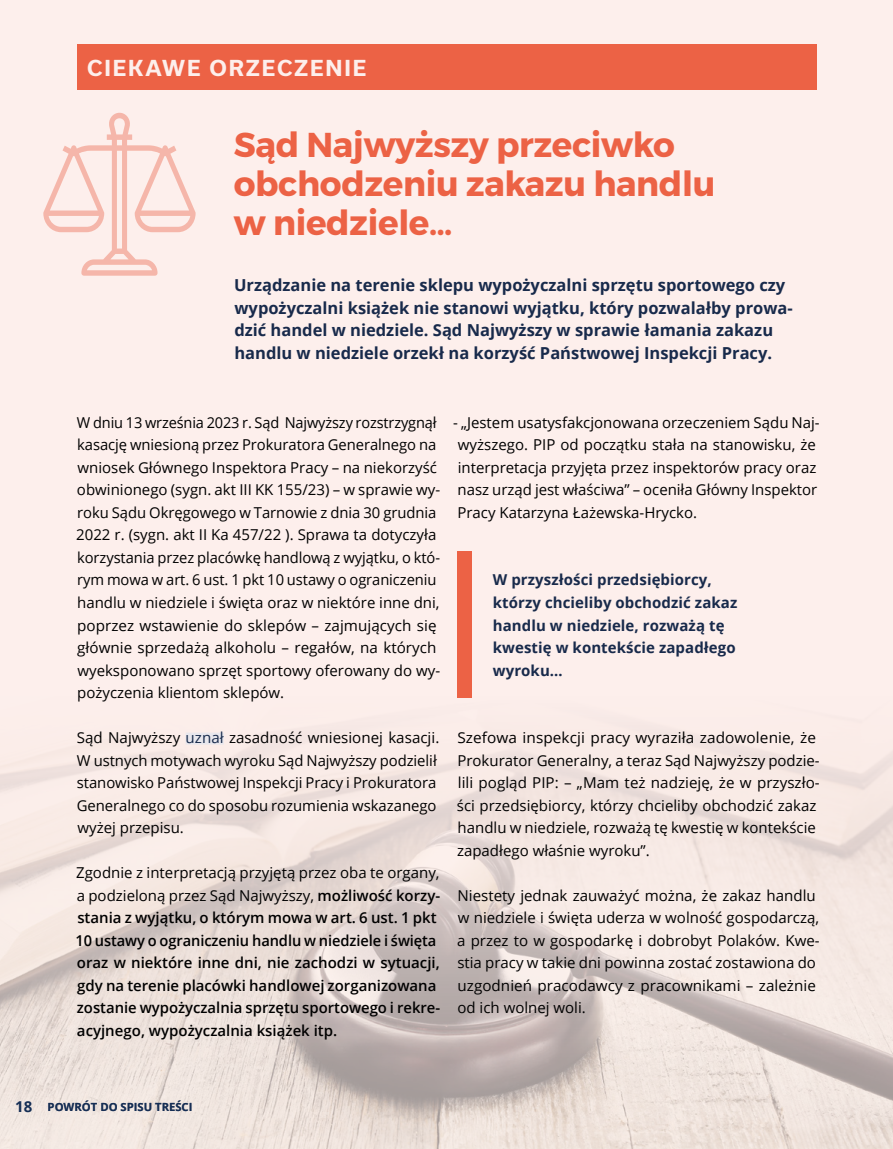
<style>
.page{position:relative;width:893px;height:1149px;background:#fff}
.page>*{position:absolute;margin:0;border:0;box-sizing:border-box;transform-origin:0 0}
.t1{font:34.5px/39px "Trueno Bd";letter-spacing:-.01em;color:#ec6245}
.t2{font:700 21px "Usual";letter-spacing:.09em;color:#fff}
.t3{font:700 16.5px/22.5px "Open Sans";color:#182a4b}
.t4{font:15px/22.5px "Open Sans";color:#000}
.t5{font:600 15px/22.5px "Open Sans";color:#000}
.t6{font:700 15px/22.5px "Open Sans";letter-spacing:.005em;color:#182a4b}
.t7{font:700 11.25px "Open Sans";color:#152e55}
.s1{color:#182a4b}
.s2{font-weight:400}
.s3{font-size:15px}
</style>
<div class="page">
<div style="left:0;top:0;width:893px;height:675px;background:#fdefec"></div>
<img style="left:0;top:675px;width:893px;height:473px">
<div style="left:186px;top:732px;width:38px;height:12px;background:#e8e7ed"></div>
<div style="left:458px;top:551px;width:14px;height:147px;background:#ec6245"></div>
<h2 class="t2" style="left:87px;top:56px;width:281px">CIEKAWE ORZECZENIE</h2>
<h1 class="t1" style="left:234px;top:126px;width:483px">Sąd Najwyższy przeciwko obchodzeniu zakazu handlu w niedziele…</h1>
<p class="t3" style="left:234px;top:273px;width:560px">Urządzanie na terenie sklepu wypożyczalni sprzętu sportowego czy wypożyczalni książek nie stanowi wyjątku, który pozwalałby prowa&shy;dzić handel w niedziele. Sąd Najwyższy w sprawie łamania zakazu handlu w niedziele orzekł na korzyść Państwowej Inspekcji Pracy.</p>
<p class="t4" style="left:76px;top:410px;width:365px">W dniu 13 września 2023 r. Sąd Najwyższy rozstrzygnął kasację wniesioną przez Prokuratora Generalnego na wniosek Głównego Inspektora Pracy – na niekorzyść obwinionego (sygn. akt III KK 155/23) – w sprawie wy&shy;roku Sądu Okręgowego w Tarnowie z dnia 30 grudnia 2022 r. (sygn. akt II Ka 457/22 ). Sprawa ta dotyczyła korzystania przez placówkę handlową z wyjątku, o któ&shy;rym mowa w art. 6 ust. 1 pkt 10 ustawy o ograniczeniu handlu w niedziele i święta oraz w niektóre inne dni, poprzez wstawienie do sklepów – zajmujących się głównie sprzedażą alkoholu – regałów, na których wyeksponowano sprzęt sportowy oferowany do wy&shy;pożyczenia klientom sklepów.</p>
<p class="t4" style="left:77px;top:725px;width:364px">Sąd Najwyższy <span class="s1">uznał</span> zasadność wniesionej kasacji.<br>W ustnych motywach wyroku Sąd Najwyższy podzielił stanowisko Państwowej Inspekcji Pracy i Prokuratora Generalnego co do sposobu rozumienia wskazanego wyżej przepisu.</p>
<p class="t5" style="left:75px;top:860px;width:366px"><span class="s2">Zgodnie z interpretacją przyjętą przez oba te organy, a podzieloną przez Sąd Najwyższy,</span> możliwość korzy&shy;stania z wyjątku, o którym mowa w art. 6 ust. 1 pkt 10 ustawy o ograniczeniu handlu w niedziele i święta oraz w niektóre inne dni, nie zachodzi w sytuacji, gdy na terenie placówki handlowej zorganizowana zostanie wypożyczalnia sprzętu sportowego i rekre&shy;acyjnego, wypożyczalnia książek itp.</p>
<p class="t4" style="left:453px;top:410px;width:368px">- „Jestem usatysfakcjonowana orzeczeniem Sądu Naj&shy;wyższego. PIP od początku stała na stanowisku, że interpretacja przyjęta przez inspektorów pracy oraz nasz urząd jest właściwa” – oceniła Główny Inspektor Pracy Katarzyna Łażewska-Hrycko.</p>
<p class="t6" style="left:493px;top:568px;width:246px">W przyszłości przedsiębiorcy, którzy chcieliby obchodzić zakaz handlu w niedziele, rozważą tę kwestię w kontekście zapadłego wyroku…</p>
<p class="t4" style="left:457px;top:725px;width:364px">Szefowa inspekcji pracy wyraziła zadowolenie, że Prokurator Generalny, a teraz Sąd Najwyższy podzie&shy;lili pogląd PIP: – „Mam też nadzieję, że w przyszło&shy;ści przedsiębiorcy, którzy chcieliby obchodzić zakaz handlu w niedziele, rozważą tę kwestię w kontekście zapadłego właśnie wyroku”.</p>
<p class="t4" style="left:457px;top:883px;width:364px">Niestety jednak zauważyć można, że zakaz handlu w niedziele i święta uderza w wolność gospodarczą, a przez to w gospodarkę i dobrobyt Polaków. Kwe&shy;stia pracy w takie dni powinna zostać zostawiona do uzgodnień pracodawcy z pracownikami – zależnie od ich wolnej woli.</p>
<p class="t7" style="left:15px;top:1098px;width:179px"><span class="s3">18</span> POWRÓT DO SPISU TREŚCI</p>
</div>
